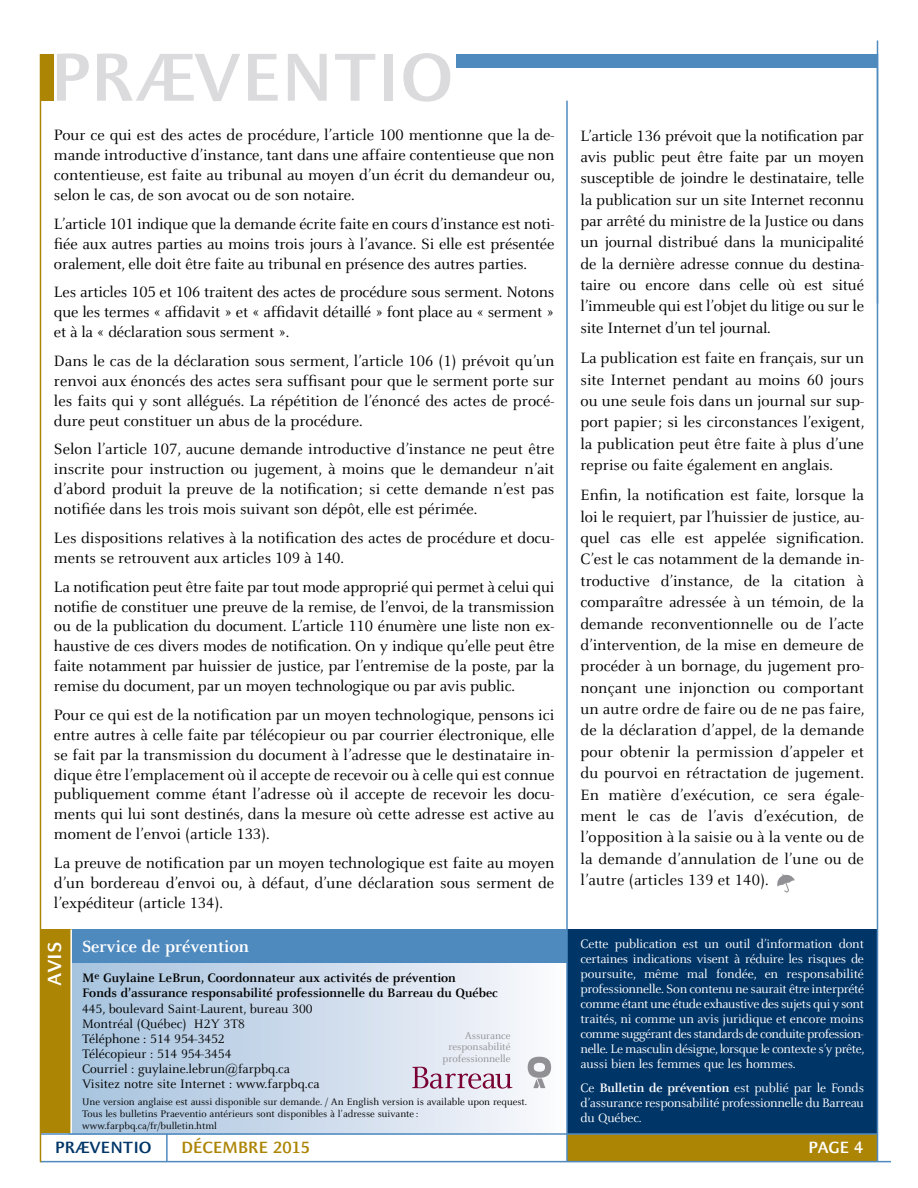
<style>
.page{position:relative;width:918px;height:1188px;background:#fff}
.page>*{position:absolute;margin:0;border:0;box-sizing:border-box;transform-origin:0 0}
.t1{font:700 75px "Barreau Sans";color:#dbdbdd}
.t2{font:700 21px "Barreau Sans";color:#fff}
.t3{font:700 18px "Barreau";color:#fff}
.t4{font:700 18px "Barreau Sans";color:#ad8505}
.t5{font:700 18px "Barreau Sans";color:#003568}
.t6{font:700 18px "Barreau Sans";color:#fff}
.t7{font:16.5px/21.3px "Barreau";color:#000;text-align:justify}
.t8{font:13.5px/15px "Barreau";letter-spacing:-.02em;color:#fff;text-align:justify}
.t9{font:13.5px/15px "Barreau";color:#000}
.t10{font:700 13.5px/15px "Barreau";color:#000}
.t11{font:10.95px/11.4px "Barreau";letter-spacing:-.005em;color:#919195;text-align:right}
.t12{font:10.5px/12px "Barreau";color:#000}
.s1{font-weight:700}
</style>
<div class="page">
<div style="left:68px;top:962px;width:499px;height:172px;background:linear-gradient(to right,#a5c1dd,#faf9fc)"></div>
<div style="left:40px;top:929px;width:527px;height:34px;background:#4f8abe"></div>
<div style="left:40px;top:929px;width:32px;height:204px;background:#ad8505"></div>
<hr style="left:70px;top:929px;width:2px;height:205px;background:#fff">
<div style="left:567px;top:929px;width:311px;height:232px;background:#003568"></div>
<div style="left:456px;top:54px;width:422px;height:14px;background:#4f8abe"></div>
<div style="left:567px;top:1134px;width:311px;height:27px;background:#ad8505"></div>
<hr style="left:877px;top:40px;width:1px;height:263px;background:#4f8abe">
<hr style="left:41px;top:1133px;width:836px;height:2px;background:#4f8abe">
<hr style="left:40px;top:1161px;width:851px;height:1px;background:#4f8abe">
<div style="left:40px;top:54px;width:14px;height:47px;background:#ad8505"></div>
<hr style="left:166px;top:1134px;width:2px;height:28px;background:#4f8abe">
<hr style="left:40px;top:54px;width:1px;height:1108px;background:#ad8505">
<svg style="left:412px;top:1067px;width:100px;height:22px;background:#cbb1c3"></svg>
<svg style="left:528px;top:1057px;width:23px;height:31px"></svg>
<hr style="left:566px;top:101px;width:2px;height:1061px;background:#4f8abe">
<hr style="left:877px;top:54px;width:1px;height:1108px;background:#4f8abe">
<svg style="left:777px;top:874px;width:18px;height:19px"></svg>
<h1 class="t1" style="left:51px;top:35px;width:404px">PRÆVENTIO</h1>
<p class="t7" style="left:54px;top:126px;width:502px;line-height:20px">Pour ce qui est des actes de procédure, l’article 100 mentionne que la de&shy;mande introductive d’instance, tant dans une affaire contentieuse que non contentieuse, est faite au tribunal au moyen d’un écrit du demandeur ou, selon le cas, de son avocat ou de son notaire.</p>
<p class="t7" style="left:54px;top:214px;width:502px;line-height:20px">L’article 101 indique que la demande écrite faite en cours d’instance est noti&shy;fiée aux autres parties au moins trois jours à l’avance. Si elle est présentée oralement, elle doit être faite au tribunal en présence des autres parties.</p>
<p class="t7" style="left:54px;top:283px;width:502px;line-height:20px">Les articles 105 et 106 traitent des actes de procédure sous serment. Notons que les termes « affidavit » et « affidavit détaillé » font place au « serment » et à la « déclaration sous serment ».</p>
<p class="t7" style="left:54px;top:351px;width:502px;line-height:20px">Dans le cas de la déclaration sous serment, l’article 106 (1) prévoit qu’un renvoi aux énoncés des actes sera suffisant pour que le serment porte sur les faits qui y sont allégués. La répétition de l’énoncé des actes de procé&shy;dure peut constituer un abus de la procédure.</p>
<p class="t7" style="left:54px;top:440px;width:502px;line-height:20px">Selon l’article 107, aucune demande introductive d’instance ne peut être inscrite pour instruction ou jugement, à moins que le demandeur n’ait d’abord produit la preuve de la notification; si cette demande n’est pas notifiée dans les trois mois suivant son dépôt, elle est périmée.</p>
<p class="t7" style="left:54px;top:528px;width:502px;line-height:20px">Les dispositions relatives à la notification des actes de procédure et docu&shy;ments se retrouvent aux articles 109 à 140.</p>
<p class="t7" style="left:54px;top:577px;width:502px;line-height:20px">La notification peut être faite par tout mode approprié qui permet à celui qui notifie de constituer une preuve de la remise, de l’envoi, de la transmission ou de la publication du document. L’article 110 énumère une liste non ex&shy;haustive de ces divers modes de notification. On y indique qu’elle peut être faite notamment par huissier de justice, par l’entremise de la poste, par la remise du document, par un moyen technologique ou par avis public.</p>
<p class="t7" style="left:54px;top:705px;width:502px;line-height:20px">Pour ce qui est de la notification par un moyen technologique, pensons ici entre autres à celle faite par télécopieur ou par courrier électronique, elle se fait par la transmission du document à l’adresse que le destinataire in&shy;dique être l’emplacement où il accepte de recevoir ou à celle qui est connue publiquement comme étant l’adresse où il accepte de recevoir les docu&shy;ments qui lui sont destinés, dans la mesure où cette adresse est active au moment de l’envoi (article 133).</p>
<p class="t7" style="left:54px;top:853px;width:502px;line-height:20px">La preuve de notification par un moyen technologique est faite au moyen d’un bordereau d’envoi ou, à défaut, d’une déclaration sous serment de l’expéditeur (article 134).</p>
<p class="t2" style="left:43px;top:986px;width:46px;rotate:-90deg">AVIS</p>
<p class="t3" style="left:82px;top:936px;width:169px">Service de prévention</p>
<p class="t10" style="left:82px;top:970px;width:417px">M<sup>e</sup> Guylaine LeBrun, Coordonnateur aux activités de prévention<br>Fonds d’assurance responsabilité professionnelle du Barreau du Québec</p>
<p class="t9" style="left:82px;top:1002px;width:239px">445, boulevard Saint-Laurent, bureau 300<br>Montréal (Québec) H2Y 3T8<br>Téléphone : 514 954-3452<br>Télécopieur : 514 954-3454<br>Courriel : guylaine.lebrun@farpbq.ca Visitez notre site Internet : www.farpbq.ca</p>
<p class="t12" style="left:82px;top:1096px;width:447px">Une version anglaise est aussi disponible sur demande. / An English version is available upon request.<br>Tous les bulletins Praeventio antérieurs sont disponibles à l'adresse suivante : www.farpbq.ca/fr/bulletin.html</p>
<p class="t11" style="left:443px;top:1030px;width:69px">Assurance responsabilité professionnelle</p>
<p class="t7" style="left:580px;top:125px;width:285px">L’article 136 prévoit que la notification par avis public peut être faite par un moyen susceptible de joindre le destinataire, telle la publication sur un site Internet reconnu par arrêté du ministre de la Justice ou dans un journal distribué dans la municipalité de la dernière adresse connue du destina&shy;taire ou encore dans celle où est situé l’immeuble qui est l’objet du litige ou sur le site Internet d’un tel journal.</p>
<p class="t7" style="left:580px;top:348px;width:285px">La publication est faite en français, sur un site Internet pendant au moins 60 jours ou une seule fois dans un journal sur sup&shy;port papier; si les circonstances l’exigent, la publication peut être faite à plus d’une reprise ou faite également en anglais.</p>
<p class="t7" style="left:580px;top:485px;width:286px">Enfin, la notification est faite, lorsque la loi le requiert, par l’huissier de justice, au&shy;quel cas elle est appelée signification.<br>C’est le cas notamment de la demande in&shy;troductive d’instance, de la citation à comparaître adressée à un témoin, de la demande reconventionnelle ou de l’acte d’intervention, de la mise en demeure de procéder à un bornage, du jugement pro&shy;nonçant une injonction ou comportant un autre ordre de faire ou de ne pas faire, de la déclaration d’appel, de la demande pour obtenir la permission d’appeler et du pourvoi en rétractation de jugement.<br>En matière d’exécution, ce sera égale&shy;ment le cas de l’avis d’exécution, de l’opposition à la saisie ou à la vente ou de la demande d’annulation de l’une ou de l’autre (articles 139 et 140).</p>
<p class="t8" style="left:580px;top:937px;width:285px">Cette publication est un outil d’information dont certaines indications visent à réduire les risques de poursuite, même mal fondée, en responsabilité professionnelle. Son contenu ne saurait être interprété comme étant une étude exhaustive des sujets qui y sont traités, ni comme un avis juridique et encore moins comme suggérant des standards de conduite profession&shy;nelle. Le masculin désigne, lorsque le contexte s’y prête, aussi bien les femmes que les hommes.</p>
<p class="t8" style="left:580px;top:1081px;width:285px">Ce <span class="s1">Bulletin de prévention</span> est publié par le Fonds d’assurance responsabilité professionnelle du Barreau du Québec.</p>
<p class="t5" style="left:55px;top:1137px;width:98px">PRÆVENTIO</p>
<p class="t4" style="left:181px;top:1137px;width:130px">DÉCEMBRE 2015</p>
<p class="t6" style="left:808px;top:1137px;width:57px">PAGE 4</p>
</div>
